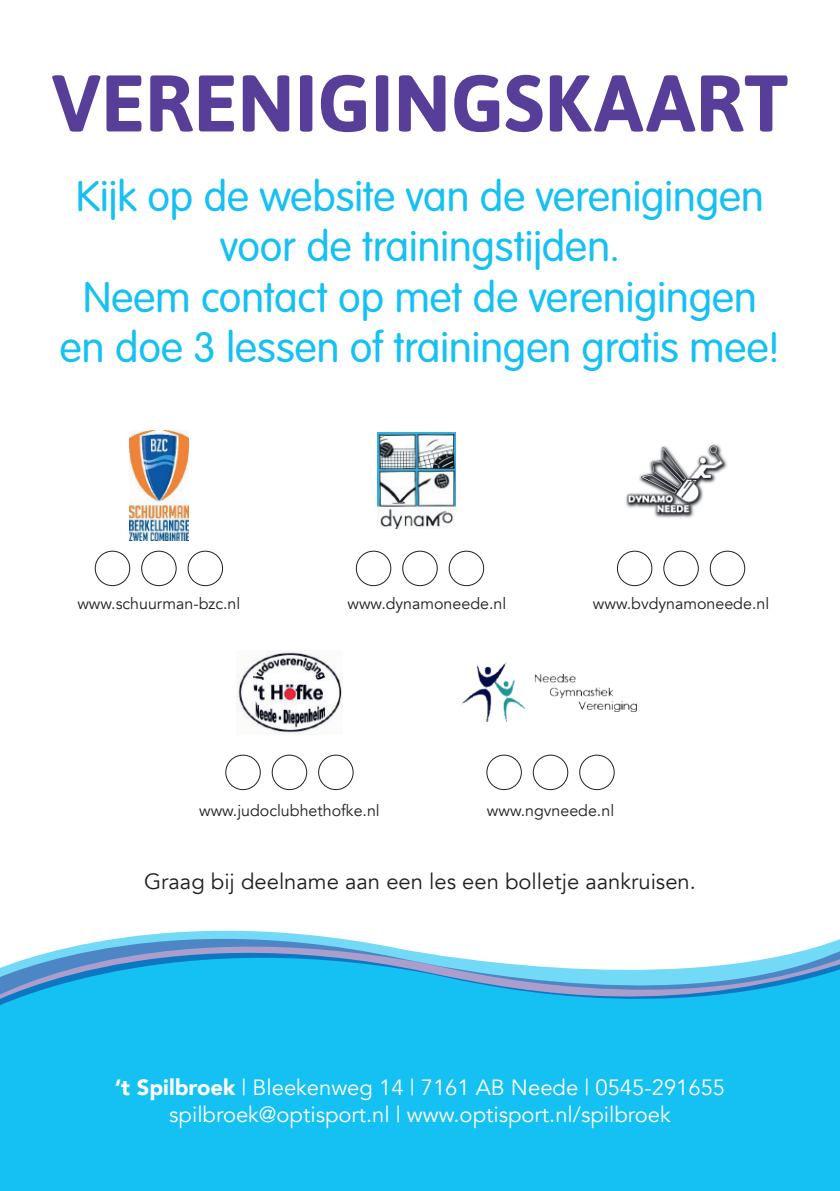
<style>
.page{position:relative;width:840px;height:1191px;background:#fff}
.page>*{position:absolute;margin:0;border:0;box-sizing:border-box;transform-origin:0 0}
.t1{font:700 80px "Asap";color:#573e99}
.t2{font:300 42px/50.4px "VAG Rounded Std";color:#15c0f2;text-align:center}
.adres_wit{font:22px "Avenir";color:#fff}
.t3{font:22px "Avenir";color:#231f20}
.t4{font:16px "Avenir";color:#231f20}
.s1{font-weight:900}
</style>
<div class="page">
<div style="left:0;top:1013px;width:839px;height:178px;background:#15c0f2"></div>
<div style="left:0;top:1004px;width:839px;height:9px;background:#15c0f2"></div>
<svg style="left:0;top:930px;width:839px;height:74px"></svg>
<img style="left:625px;top:444px;width:102px;height:74px">
<img style="left:377px;top:432px;width:78px;height:96px">
<img style="left:236px;top:650px;width:106px;height:84px">
<img style="left:461px;top:663px;width:176px;height:58px">
<img style="left:129px;top:431px;width:59px;height:109px">
<div style="left:95px;top:550px;width:35px;height:36px;border:1px solid #231f20;border-radius:50%"></div>
<div style="left:355px;top:550px;width:36px;height:36px;border:1px solid #231f20;border-radius:50%"></div>
<div style="left:616px;top:550px;width:36px;height:36px;border:1px solid #231f20;border-radius:50%"></div>
<div style="left:141px;top:550px;width:35px;height:36px;border:1px solid #231f20;border-radius:50%"></div>
<div style="left:402px;top:550px;width:35px;height:36px;border:1px solid #231f20;border-radius:50%"></div>
<div style="left:663px;top:550px;width:35px;height:36px;border:1px solid #231f20;border-radius:50%"></div>
<div style="left:187px;top:550px;width:36px;height:36px;border:1px solid #231f20;border-radius:50%"></div>
<div style="left:448px;top:550px;width:36px;height:36px;border:1px solid #231f20;border-radius:50%"></div>
<div style="left:709px;top:550px;width:35px;height:36px;border:1px solid #231f20;border-radius:50%"></div>
<div style="left:225px;top:754px;width:35px;height:36px;border:1px solid #231f20;border-radius:50%"></div>
<div style="left:486px;top:754px;width:35px;height:36px;border:1px solid #231f20;border-radius:50%"></div>
<div style="left:271px;top:754px;width:36px;height:36px;border:1px solid #231f20;border-radius:50%"></div>
<div style="left:532px;top:754px;width:36px;height:36px;border:1px solid #231f20;border-radius:50%"></div>
<div style="left:318px;top:754px;width:35px;height:36px;border:1px solid #231f20;border-radius:50%"></div>
<div style="left:579px;top:754px;width:35px;height:36px;border:1px solid #231f20;border-radius:50%"></div>
<p class="t1" style="left:52px;top:57px;width:737px">VERENIGINGSKAART</p>
<p class="t2" style="left:76px;top:173px;width:689px">Kijk op de website van de verenigingen voor de trainingstijden.</p>
<p class="t2" style="left:60px;top:273px;width:721px">Neem contact op met de verenigingen en doe 3 lessen of trainingen gratis mee!</p>
<p class="t4" style="left:77px;top:594px;width:164px">www.schuurman-bzc.nl</p>
<p class="t4" style="left:347px;top:594px;width:160px">www.dynamoneede.nl</p>
<p class="t4" style="left:592px;top:594px;width:178px">www.bvdynamoneede.nl</p>
<p class="t4" style="left:199px;top:801px;width:182px">www.judoclubhethofke.nl</p>
<p class="t4" style="left:486px;top:801px;width:129px">www.ngvneede.nl</p>
<p class="t3" style="left:144px;top:868px;width:553px">Graag bij deelname aan een les een bolletje aankruisen.</p>
<p class="adres_wit" style="left:115px;top:1074px;width:611px"><span class="s1">‘t Spilbroek</span> | Bleekenweg 14 | 7161 AB Neede | 0545-291655</p>
<p class="adres_wit" style="left:169px;top:1101px;width:502px">spilbroek@optisport.nl | www.optisport.nl/spilbroek</p>
</div>
